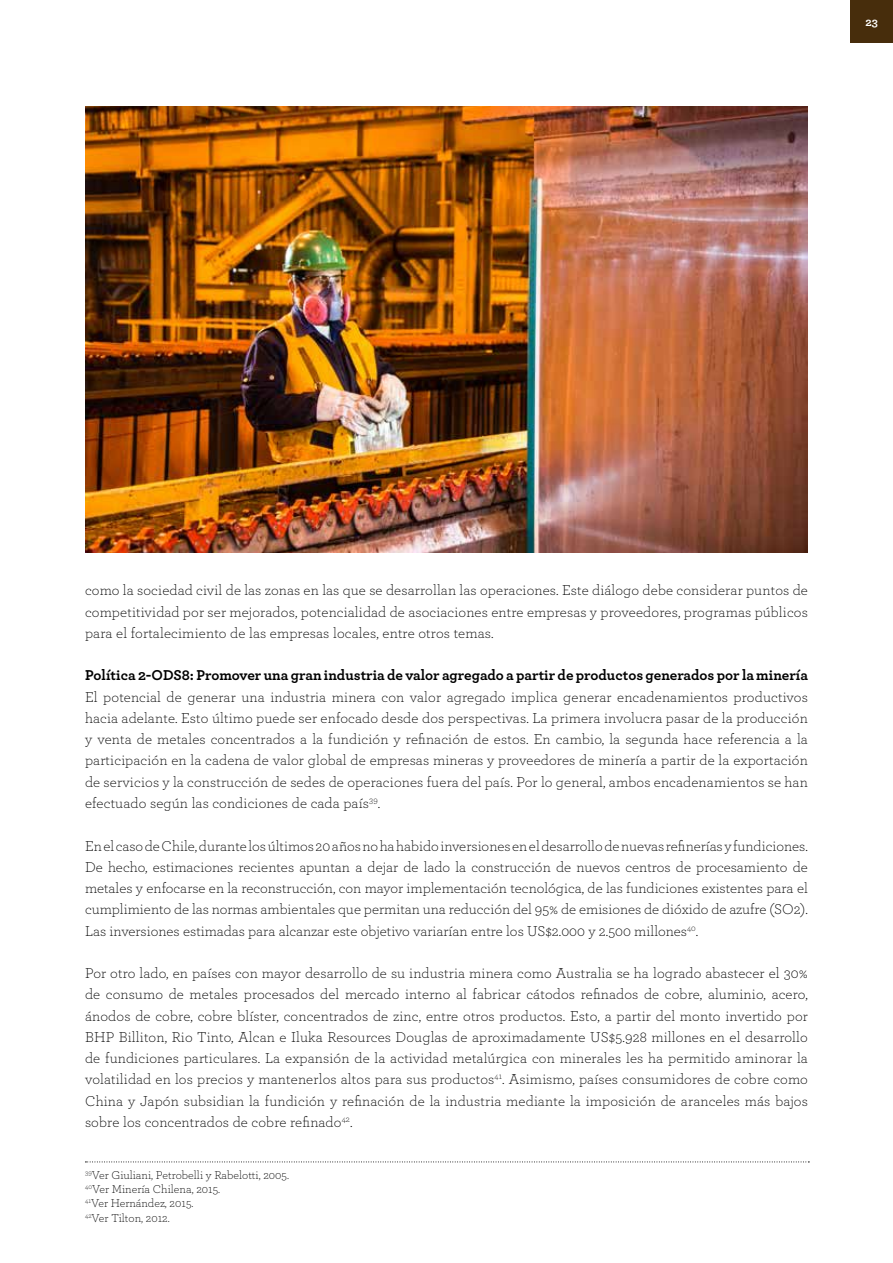
<style>
.page{position:relative;width:893px;height:1263px;background:#fff}
.page>*{position:absolute;margin:0;border:0;box-sizing:border-box;transform-origin:0 0}
.t1{font:300 15px/21.3px "Archer";color:#000;text-align:justify}
.t2{font:700 15px "Archer";color:#000}
.t3{font:300 12px/14.4px "Archer";color:#000}
.t4{font:700 12px "Archer";color:#fff}
</style>
<div class="page">
<div style="left:850px;top:0;width:43px;height:43px;background:#472d0c"></div>
<svg style="left:85px;top:1161px;width:724px;height:1px"></svg>
<img style="left:85px;top:106px;width:723px;height:447px">
<p class="t4" style="left:866px;top:13px;width:14px">23</p>
<p class="t1" style="left:85px;top:579px;width:724px">como la sociedad civil de las zonas en las que se desarrollan las operaciones. Este diálogo debe considerar puntos de competitividad por ser mejorados, potencialidad de asociaciones entre empresas y proveedores, programas públicos para el fortalecimiento de las empresas locales, entre otros temas.</p>
<p class="t2" style="left:85px;top:663px;width:724px">Política 2-ODS8: Promover una gran industria de valor agregado a partir de productos generados por la minería</p>
<p class="t1" style="left:85px;top:685px;width:724px">El potencial de generar una industria minera con valor agregado implica generar encadenamientos productivos hacia adelante. Esto último puede ser enfocado desde dos perspectivas. La primera involucra pasar de la producción y venta de metales concentrados a la fundición y refinación de estos. En cambio, la segunda hace referencia a la participación en la cadena de valor global de empresas mineras y proveedores de minería a partir de la exportación de servicios y la construcción de sedes de operaciones fuera del país. Por lo general, ambos encadenamientos se han efectuado según las condiciones de cada país<sup>39</sup>.</p>
<p class="t1" style="left:85px;top:834px;width:724px">En el caso de Chile, durante los últimos 20 años no ha habido inversiones en el desarrollo de nuevas refinerías y fundiciones.<br>De hecho, estimaciones recientes apuntan a dejar de lado la construcción de nuevos centros de procesamiento de metales y enfocarse en la reconstrucción, con mayor implementación tecnológica, de las fundiciones existentes para el cumplimiento de las normas ambientales que permitan una reducción del 95% de emisiones de dióxido de azufre (SO2).<br>Las inversiones estimadas para alcanzar este objetivo variarían entre los US$2.000 y 2.500 millones<sup>40</sup>.</p>
<p class="t1" style="left:85px;top:962px;width:724px">Por otro lado, en países con mayor desarrollo de su industria minera como Australia se ha logrado abastecer el 30% de consumo de metales procesados del mercado interno al fabricar cátodos refinados de cobre, aluminio, acero, ánodos de cobre, cobre blíster, concentrados de zinc, entre otros productos. Esto, a partir del monto invertido por BHP Billiton, Rio Tinto, Alcan e Iluka Resources Douglas de aproximadamente US$5.928 millones en el desarrollo de fundiciones particulares. La expansión de la actividad metalúrgica con minerales les ha permitido aminorar la volatilidad en los precios y mantenerlos altos para sus productos<sup>41</sup>. Asimismo, países consumidores de cobre como China y Japón subsidian la fundición y refinación de la industria mediante la imposición de aranceles más bajos sobre los concentrados de cobre refinado<sup>42</sup>.</p>
<p class="t3" style="left:85px;top:1167px;width:205px"><sup>39</sup>Ver Giuliani, Petrobelli y Rabelotti, 2005.<br><sup>40</sup>Ver Minería Chilena, 2015.<br><sup>41</sup>Ver Hernández, 2015.<br><sup>42</sup>Ver Tilton, 2012.</p>
</div>
